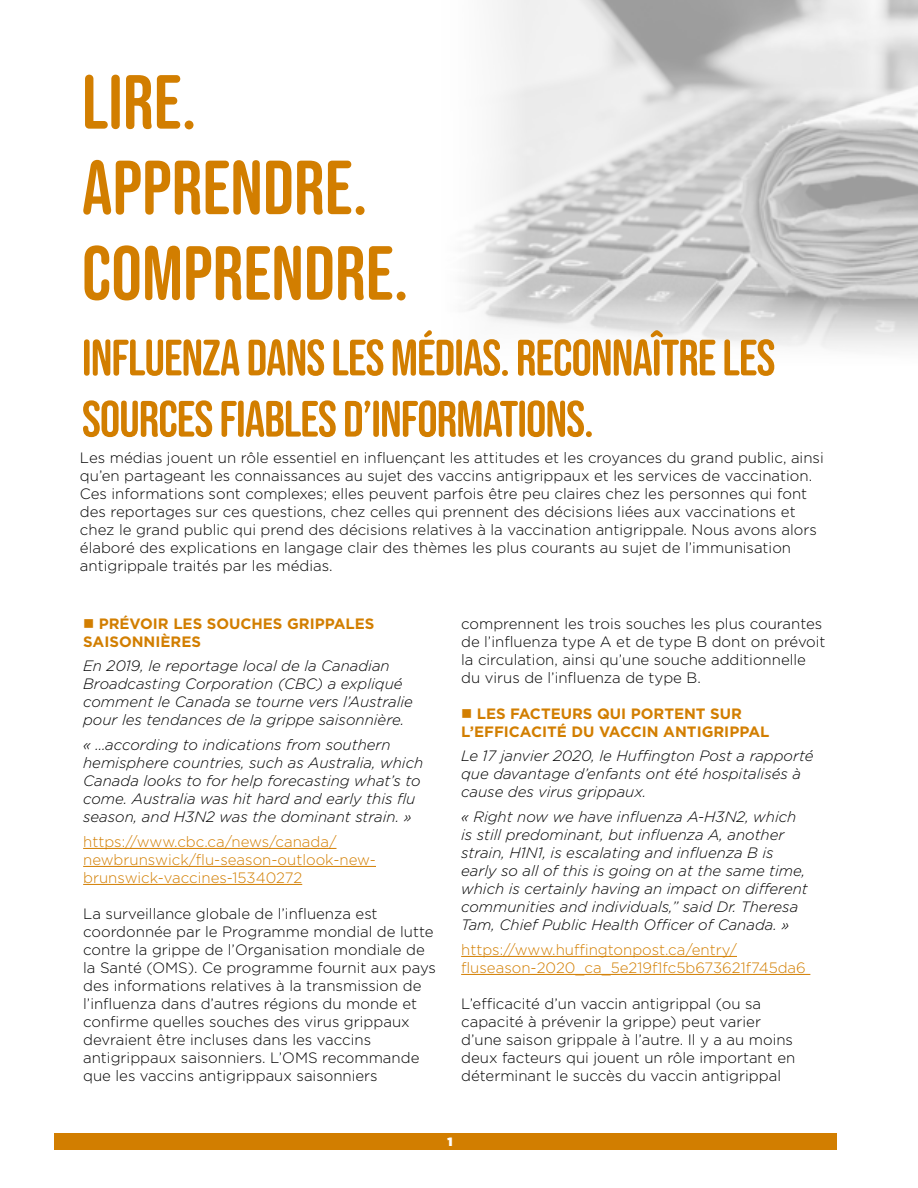
<style>
.page{position:relative;width:918px;height:1188px;background:#fff}
.page>*{position:absolute;margin:0;border:0;box-sizing:border-box;transform-origin:0 0}
.t1{font:76.5px/85.5px "Bebas Neue Rounded";color:#d27e00}
.t2{font:51px/61.2px "Bebas Neue Rounded";letter-spacing:-.02em;color:#d27e00}
.t3{font:300 15px/18px "Gotham";color:#000}
.t4{font:italic 300 15px/18px "Gotham";color:#000}
.t5{font:300 15px/18px "Gotham";color:#d27e00}
.t6{font:700 15px/18px "Gotham";color:#d27e00}
.t7{font:900 12px "Gotham";color:#fff}
</style>
<div class="page">
<div style="left:81px;top:1133px;width:756px;height:16px;background:#d27e00"></div>
<img style="left:462px;top:0;width:456px;height:349px">
<div style="left:54px;top:1133px;width:756px;height:16px;background:#d27e00"></div>
<hr style="left:83px;top:848px;width:254px;height:1px;background:#d27e00">
<hr style="left:83px;top:866px;width:293px;height:1px;background:#d27e00">
<hr style="left:83px;top:884px;width:219px;height:1px;background:#d27e00">
<hr style="left:461px;top:956px;width:276px;height:1px;background:#d27e00">
<hr style="left:461px;top:974px;width:349px;height:1px;background:#d27e00">
<h1 class="t1" style="left:82px;top:59px;width:328px">LIRE.<br>APPRENDRE.<br>COMPRENDRE.</h1>
<h2 class="t2" style="left:82px;top:327px;width:695px">INFLUENZA DANS LES MÉDIAS. RECONNAÎTRE LES<br>SOURCES FIABLES D’INFORMATIONS.</h2>
<p class="t3" style="left:80px;top:449px;width:745px">Les médias jouent un rôle essentiel en influençant les attitudes et les croyances du grand public, ainsi qu’en partageant les connaissances au sujet des vaccins antigrippaux et les services de vaccination.<br>Ces informations sont complexes; elles peuvent parfois être peu claires chez les personnes qui font des reportages sur ces questions, chez celles qui prennent des décisions liées aux vaccinations et chez le grand public qui prend des décisions relatives à la vaccination antigrippale. Nous avons alors élaboré des explications en langage clair des thèmes les plus courants au sujet de l’immunisation antigrippale traités par les médias.</p>
<p class="t6" style="left:83px;top:614px;width:293px">■ PRÉVOIR LES SOUCHES GRIPPALES<br>SAISONNIÈRES</p>
<p class="t4" style="left:83px;top:657px;width:331px">En 2019, le reportage local de la Canadian Broadcasting Corporation (CBC) a expliqué comment le Canada se tourne vers l’Australie pour les tendances de la grippe saisonnière.</p>
<p class="t4" style="left:83px;top:735px;width:342px">« …according to indications from southern hemisphere countries, such as Australia, which Canada looks to for help forecasting what’s to come. Australia was hit hard and early this flu season, and H3N2 was the dominant strain. »</p>
<p class="t5" style="left:83px;top:832px;width:294px">https://www.cbc.ca/news/canada/ newbrunswick/flu-season-outlook-new&shy;brunswick-vaccines-15340272</p>
<p class="t3" style="left:83px;top:904px;width:354px">La surveillance globale de l’influenza est coordonnée par le Programme mondial de lutte contre la grippe de l’Organisation mondiale de la Santé (OMS). Ce programme fournit aux pays des informations relatives à la transmission de l’influenza dans d’autres régions du monde et confirme quelles souches des virus grippaux devraient être incluses dans les vaccins antigrippaux saisonniers. L’OMS recommande que les vaccins antigrippaux saisonniers</p>
<p class="t3" style="left:461px;top:614px;width:366px">comprennent les trois souches les plus courantes de l’influenza type A et de type B dont on prévoit la circulation, ainsi qu’une souche additionnelle du virus de l’influenza de type B.</p>
<p class="t6" style="left:461px;top:704px;width:310px">■ LES FACTEURS QUI PORTENT SUR<br>L’EFFICACITÉ DU VACCIN ANTIGRIPPAL</p>
<p class="t4" style="left:461px;top:747px;width:354px">Le 17 janvier 2020, le Huffington Post a rapporté que davantage d’enfants ont été hospitalisés à cause des virus grippaux.</p>
<p class="t4" style="left:461px;top:807px;width:348px">« Right now we have influenza A-H3N2, which is still predominant, but influenza A, another strain, H1N1, is escalating and influenza B is early so all of this is going on at the same time, which is certainly having an impact on different communities and individuals,” said Dr. Theresa Tam, Chief Public Health Officer of Canada. »</p>
<p class="t5" style="left:461px;top:940px;width:346px">https://www.huffingtonpost.ca/entry/ fluseason-2020_ca_5e219f1fc5b673621f745da6</p>
<p class="t3" style="left:461px;top:994px;width:336px">L’efficacité d’un vaccin antigrippal (ou sa capacité à prévenir la grippe) peut varier d’une saison grippale à l’autre. Il y a au moins deux facteurs qui jouent un rôle important en déterminant le succès du vaccin antigrippal</p>
<p class="t7" style="left:447px;top:1133px;width:7px">1</p>
</div>
